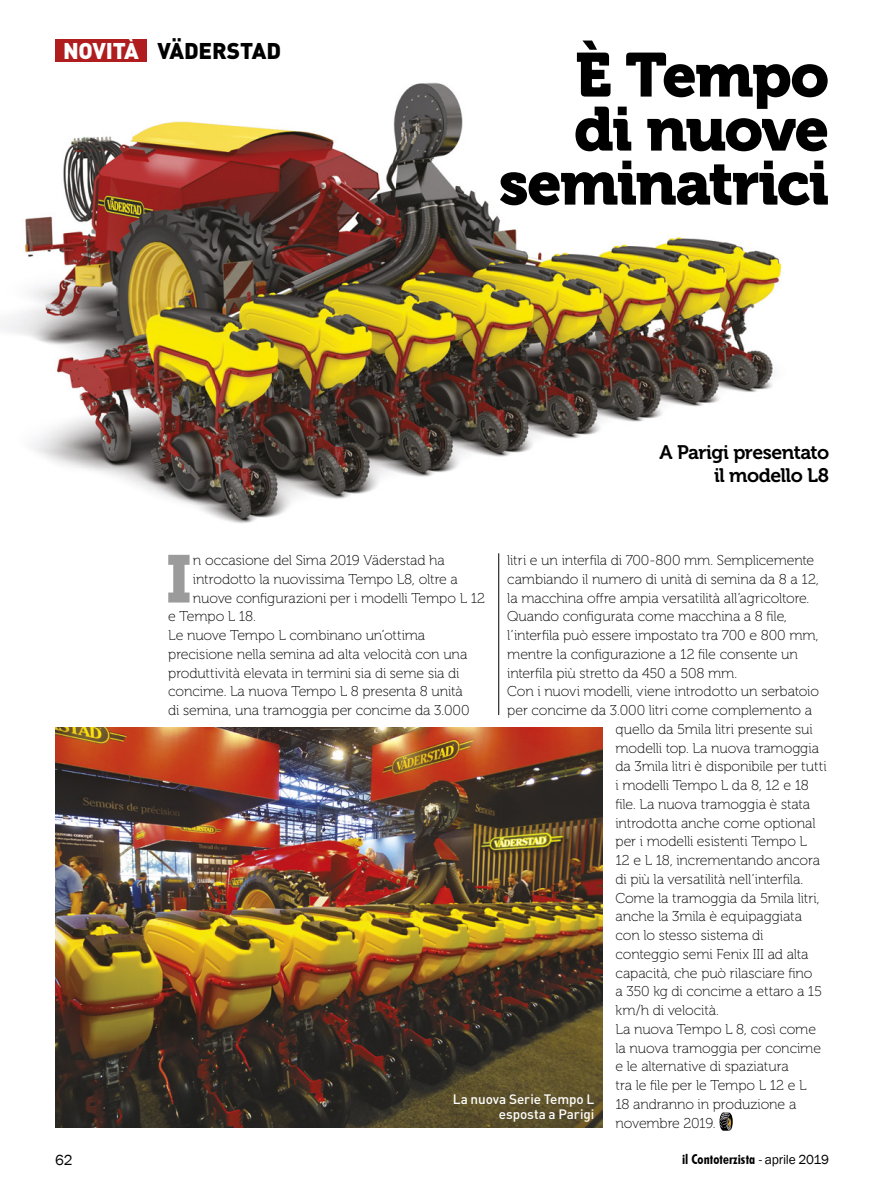
<style>
.page{position:relative;width:893px;height:1191px;background:#fff}
.page>*{position:absolute;margin:0;border:0;box-sizing:border-box;transform-origin:0 0}
.Testo_Novita{font:66.75px "Museo 900";color:#9c9b9b}
.CT_Titolo1{font:61.5px/54px "Museo 900";letter-spacing:-.03em;color:#000;text-align:right}
.t1{font:900 22.5px "DIN Pro";letter-spacing:-.01em;color:#000}
.t2{font:900 22.5px "DIN Pro";letter-spacing:-.02em;color:#fff}
.Sommarietto_bold{font:19.5px/22.5px "Museo 700";letter-spacing:-.03em;color:#000;text-align:right}
.t3{font:15px "Franklin Gothic";color:#000}
.Testo_Novita-2{font:14.25px/18.8px "Museo 100";letter-spacing:-.01em;color:#000}
.Dida{font:500 13.5px/15px "DIN Pro";letter-spacing:-.01em;color:#fff;text-align:right}
.t4{font:700 condensed 13.5px "Futura BT";letter-spacing:.005em;color:#000}
.s1{font-family:"Franklin Gothic";font-weight:400;font-stretch:normal}
</style>
<div class="page">
<svg style="left:719px;top:1112px;width:14px;height:18px"></svg>
<img style="left:1px;top:82px;width:781px;height:441px">
<img style="left:55px;top:727px;width:548px;height:400px">
<div style="left:55px;top:39px;width:92px;height:23px;background:#af1d1f"></div>
<hr style="left:498px;top:553px;width:1px;height:162px;background:#000">
<p class="t2" style="left:63px;top:36px;width:77px">NOVITÀ</p>
<p class="t1" style="left:157px;top:36px;width:125px">VÄDERSTAD</p>
<p class="CT_Titolo1" style="left:499px;top:49px;width:332px">È Tempo<br>di nuove seminatrici</p>
<p class="Sommarietto_bold" style="left:659px;top:441px;width:171px">A Parigi presentato il modello L8</p>
<p class="Testo_Novita" style="left:166px;top:541px;width:27px">I</p>
<p class="Testo_Novita-2" style="left:193px;top:551px;width:253px">n occasione del Sima 2019 Väderstad ha</p>
<p class="Testo_Novita-2" style="left:507px;top:551px;width:313px">litri e un interfila di 700-800 mm. Semplicemente cambiando il numero di unità di semina da 8 a 12, la macchina offre ampia versatilità all’agricoltore.<br>Quando configurata come macchina a 8 file, l’interfila può essere impostato tra 700 e 800 mm, mentre la configurazione a 12 file consente un interfila più stretto da 450 a 508 mm.</p>
<p class="Testo_Novita-2" style="left:507px;top:682px;width:313px">Con i nuovi modelli, viene introdotto un serbatoio</p>
<p class="Testo_Novita-2" style="left:507px;top:701px;width:306px">per concime da 3.000 litri come complemento a</p>
<p class="Testo_Novita-2" style="left:615px;top:720px;width:199px">quello da 5mila litri presente sui</p>
<p class="Testo_Novita-2" style="left:615px;top:738px;width:205px">modelli top. La nuova tramoggia</p>
<p class="Testo_Novita-2" style="left:615px;top:757px;width:213px">da 3mila litri è disponibile per tutti</p>
<p class="Testo_Novita-2" style="left:615px;top:776px;width:195px">i modelli Tempo L da 8, 12 e 18</p>
<p class="Testo_Novita-2" style="left:615px;top:795px;width:196px">file. La nuova tramoggia è stata</p>
<p class="Testo_Novita-2" style="left:615px;top:813px;width:201px">introdotta anche come optional</p>
<p class="Testo_Novita-2" style="left:615px;top:832px;width:193px">per i modelli esistenti Tempo L</p>
<p class="Testo_Novita-2" style="left:615px;top:851px;width:206px">12 e L 18, incrementando ancora</p>
<p class="Testo_Novita-2" style="left:615px;top:870px;width:189px">di più la versatilità nell’interfila.</p>
<p class="Testo_Novita-2" style="left:615px;top:888px;width:206px">Come la tramoggia da 5mila litri,</p>
<p class="Testo_Novita-2" style="left:615px;top:907px;width:188px">anche la 3mila è equipaggiata</p>
<p class="Testo_Novita-2" style="left:615px;top:926px;width:149px">con lo stesso sistema di</p>
<p class="Testo_Novita-2" style="left:615px;top:945px;width:195px">conteggio semi Fenix III ad alta</p>
<p class="Testo_Novita-2" style="left:615px;top:963px;width:198px">capacità, che può rilasciare fino</p>
<p class="Testo_Novita-2" style="left:615px;top:982px;width:208px">a 350 kg di concime a ettaro a 15</p>
<p class="Testo_Novita-2" style="left:615px;top:1001px;width:105px">km/h di velocità.</p>
<p class="Testo_Novita-2" style="left:615px;top:1020px;width:207px">La nuova Tempo L 8, così come la nuova tramoggia per concime e le alternative di spaziatura<br>tra le file per le Tempo L 12 e L<br>18 andranno in produzione a novembre 2019.</p>
<p class="Testo_Novita-2" style="left:193px;top:570px;width:267px">introdotto la nuovissima Tempo L8, oltre a</p>
<p class="Testo_Novita-2" style="left:193px;top:588px;width:294px">nuove configurazioni per i modelli Tempo L 12</p>
<p class="Testo_Novita-2" style="left:168px;top:607px;width:89px">e Tempo L 18.</p>
<p class="Testo_Novita-2" style="left:168px;top:626px;width:303px">Le nuove Tempo L combinano un’ottima precisione nella semina ad alta velocità con una produttività elevata in termini sia di seme sia di concime. La nuova Tempo L 8 presenta 8 unità di semina, una tramoggia per concime da 3.000</p>
<p class="Dida" style="left:453px;top:1090px;width:143px">La nuova Serie Tempo L esposta a Parigi</p>
<p class="t3" style="left:55px;top:1150px;width:19px">62</p>
<p class="t4" style="left:682px;top:1151px;width:149px">il Contoterzista <span class="s1">- aprile 2019</span></p>
</div>
